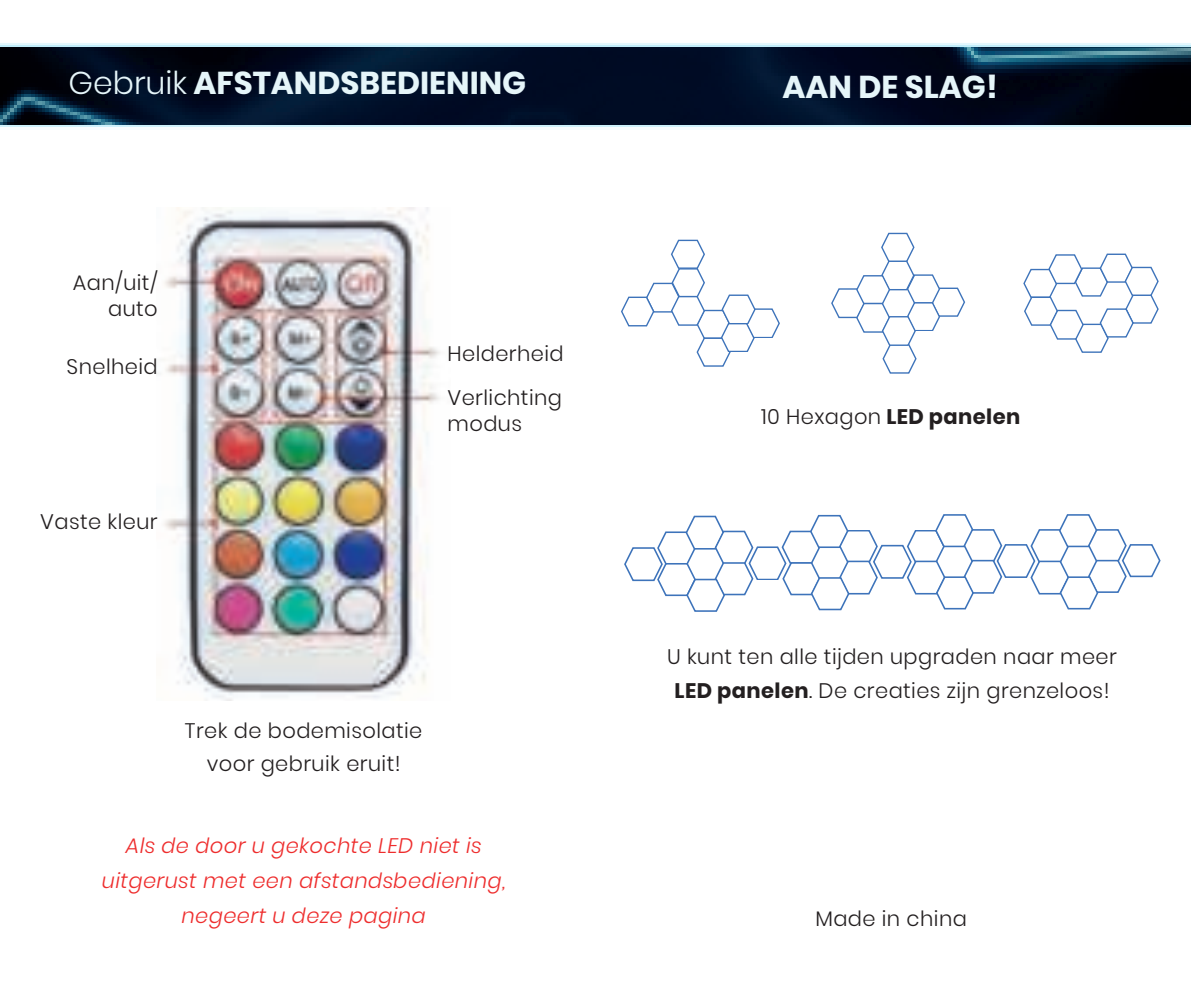
<style>
.page{position:relative;width:1191px;height:993px;background:#fff}
.page>*{position:absolute;margin:0;border:0;box-sizing:border-box;transform-origin:0 0}
.t1{font:700 31.5px "Poppins";color:#e5f5f9}
.t2{font:300 21px/33.9px "Poppins";letter-spacing:.02em;color:#231f20;text-align:center}
.t3{font:italic 300 21px/35px "Poppins";letter-spacing:.02em;color:#ee2d2d;text-align:center}
.t4{font:700 21px "Poppins";letter-spacing:.02em;color:#231f20}
.s1{font-weight:300}
.s2{font-weight:700}
</style>
<div class="page">
<div style="left:0;top:42px;width:1190px;height:87px;background:#34c5f0;opacity:.9"></div>
<div style="left:0;top:45px;width:1190px;height:80px;background:#c2edfa"></div>
<img style="left:0;top:47px;width:1190px;height:77px">
<img style="left:157px;top:207px;width:283px;height:493px">
<svg style="left:624px;top:514px;width:536px;height:98px"></svg>
<svg style="left:621px;top:240px;width:159px;height:127px"></svg>
<svg style="left:831px;top:232px;width:135px;height:142px"></svg>
<svg style="left:1023px;top:254px;width:135px;height:99px"></svg>
<h1 class="t1" style="left:68px;top:64px;width:459px"><span class="s1">Gebruik</span> AFSTANDSBEDIENING</h1>
<p class="t2" style="left:73px;top:270px;width:86px;line-height:26.2px;text-align:right">Aan/uit/ auto</p>
<p class="t2" style="left:67px;top:349px;width:93px">Snelheid</p>
<p class="t2" style="left:40px;top:505px;width:119px">Vaste kleur</p>
<p class="t2" style="left:447px;top:331px;width:118px;line-height:43.8px;text-align:left">Helderheid<br>Verlichting</p>
<p class="t2" style="left:447px;top:406px;width:76px">modus</p>
<p class="t2" style="left:185px;top:713px;width:239px">Trek de bodemisolatie voor gebruik eruit!</p>
<p class="t3" style="left:102px;top:830px;width:405px">Als de door u gekochte LED niet is uitgerust met een afstandsbediening, negeert u deze pagina</p>
<h1 class="t1" style="left:782px;top:68px;width:217px">AAN DE SLAG!</h1>
<p class="t4" style="left:761px;top:404px;width:261px"><span class="s1">10 Hexagon</span> LED panelen</p>
<p class="t2" style="left:667px;top:639px;width:451px">U kunt ten alle tijden upgraden naar meer<br><span class="s2">LED panelen</span>. De creaties zijn grenzeloos!</p>
<p class="t2" style="left:815px;top:902px;width:153px">Made in china</p>
</div>
